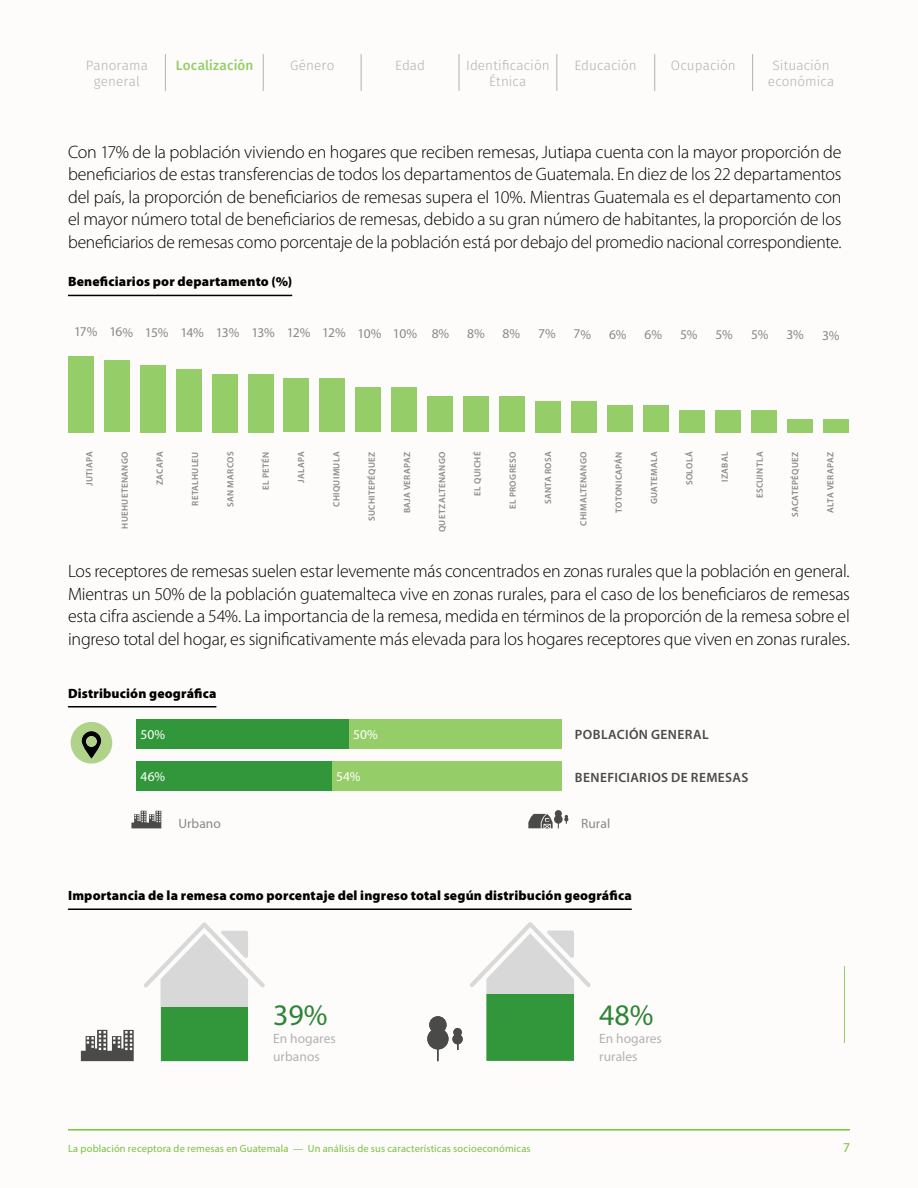
<style>
.page{position:relative;width:918px;height:1188px;background:#fdfcfb}
.page>*{position:absolute;margin:0;border:0;box-sizing:border-box;transform-origin:0 0}
.t1{font:30px "Myriad Pro";color:#2c8535}
.t2{font:300 18px/22.5px "Myriad Pro";letter-spacing:-.015em;color:#000;text-align:justify}
.t3{font:900 13.5px "Myriad Pro";letter-spacing:.01em;color:#000}
.t4{font:300 13.5px/16.2px "Fira Sans";letter-spacing:.005em;color:#b3b2b2;text-align:center}
.t5{font:600 13.5px "Myriad Pro";letter-spacing:.03em;color:#4a4a49}
.t6{font:13.5px "Myriad Pro";letter-spacing:-.045em;color:#8a8989}
.t7{font:13.5px "Myriad Pro";letter-spacing:-.065em;color:#8a8989}
.t8{font:13.5px/18px "Myriad Pro";letter-spacing:.005em;color:#b3b2b2}
.t9{font:13.5px "Myriad Pro";color:#fff}
.t10{font:500 13.5px "Fira Sans";letter-spacing:.01em;color:#95ce68}
.t11{font:13.5px "Myriad Pro";color:#7ac143}
.t12{font:10.5px "Myriad Pro";letter-spacing:.015em;color:#7ac143}
.t13{font:600 9px "Myriad Pro";letter-spacing:.04em;color:#8a8989}
</style>
<div class="page">
<hr style="left:165px;top:54px;width:1px;height:37px;background:#b3b2b2">
<hr style="left:263px;top:54px;width:1px;height:37px;background:#b3b2b2">
<hr style="left:361px;top:54px;width:1px;height:37px;background:#b3b2b2">
<hr style="left:459px;top:54px;width:1px;height:37px;background:#b3b2b2">
<hr style="left:556px;top:54px;width:1px;height:37px;background:#b3b2b2">
<hr style="left:654px;top:54px;width:1px;height:37px;background:#b3b2b2">
<hr style="left:752px;top:54px;width:1px;height:37px;background:#b3b2b2">
<hr style="left:68px;top:1129px;width:782px;height:2px;background:#7ac143">
<hr style="left:68px;top:295px;width:224px;height:1px;background:#000">
<div style="left:535px;top:401px;width:26px;height:31px;background:#95ce68"></div>
<div style="left:751px;top:410px;width:26px;height:22px;background:#95ce68"></div>
<div style="left:571px;top:401px;width:26px;height:31px;background:#95ce68"></div>
<div style="left:787px;top:419px;width:26px;height:13px;background:#95ce68"></div>
<div style="left:607px;top:405px;width:26px;height:27px;background:#95ce68"></div>
<div style="left:823px;top:419px;width:25px;height:13px;background:#95ce68"></div>
<div style="left:499px;top:396px;width:26px;height:36px;background:#95ce68"></div>
<div style="left:715px;top:410px;width:26px;height:22px;background:#95ce68"></div>
<div style="left:463px;top:396px;width:26px;height:36px;background:#95ce68"></div>
<div style="left:679px;top:410px;width:26px;height:22px;background:#95ce68"></div>
<div style="left:428px;top:396px;width:25px;height:36px;background:#95ce68"></div>
<div style="left:643px;top:405px;width:26px;height:27px;background:#95ce68"></div>
<div style="left:392px;top:387px;width:25px;height:45px;background:#95ce68"></div>
<div style="left:356px;top:387px;width:25px;height:45px;background:#95ce68"></div>
<div style="left:320px;top:378px;width:25px;height:54px;background:#95ce68"></div>
<div style="left:284px;top:378px;width:25px;height:54px;background:#95ce68"></div>
<div style="left:248px;top:374px;width:25px;height:58px;background:#95ce68"></div>
<div style="left:212px;top:374px;width:25px;height:58px;background:#95ce68"></div>
<div style="left:176px;top:369px;width:25px;height:63px;background:#95ce68"></div>
<div style="left:140px;top:365px;width:25px;height:67px;background:#95ce68"></div>
<div style="left:104px;top:360px;width:25px;height:72px;background:#95ce68"></div>
<div style="left:68px;top:356px;width:26px;height:76px;background:#95ce68"></div>
<hr style="left:68px;top:706px;width:148px;height:2px;background:#000">
<div style="left:349px;top:719px;width:213px;height:30px;background:#95ce68"></div>
<div style="left:136px;top:719px;width:213px;height:30px;background:#32973a"></div>
<div style="left:332px;top:761px;width:230px;height:29px;background:#95ce68"></div>
<div style="left:136px;top:761px;width:196px;height:29px;background:#32973a"></div>
<svg style="left:131px;top:811px;width:30px;height:17px"></svg>
<div style="left:555px;top:810px;width:7px;height:7px;background:#4a4a49;border-radius:50%"></div>
<svg style="left:528px;top:814px;width:40px;height:14px"></svg>
<svg style="left:71px;top:722px;width:41px;height:42px"></svg>
<div style="left:86px;top:736px;width:11px;height:11px;background:#b0d289;border-radius:50%"></div>
<hr style="left:68px;top:909px;width:564px;height:1px;background:#000">
<hr style="left:844px;top:967px;width:1px;height:76px;background:#95ce68">
<svg style="left:81px;top:1030px;width:53px;height:31px"></svg>
<svg style="left:144px;top:922px;width:121px;height:139px"></svg>
<div style="left:161px;top:1007px;width:94px;height:54px;background:#32973a"></div>
<svg style="left:470px;top:922px;width:121px;height:139px"></svg>
<div style="left:486px;top:994px;width:88px;height:66px;background:#32973a"></div>
<svg style="left:437px;top:1049px;width:2px;height:12px"></svg>
<div style="left:427px;top:1028px;width:21px;height:21px;background:#4a4a49;border-radius:50%"></div>
<div style="left:429px;top:1016px;width:18px;height:18px;background:#4a4a49;border-radius:50%"></div>
<svg style="left:457px;top:1044px;width:2px;height:6px"></svg>
<div style="left:452px;top:1034px;width:11px;height:10px;background:#4a4a49;border-radius:50%"></div>
<div style="left:453px;top:1028px;width:9px;height:9px;background:#4a4a49;border-radius:50%"></div>
<p class="t4" style="left:86px;top:58px;width:64px">Panorama general</p>
<p class="t10" style="left:176px;top:56px;width:79px">Localización</p>
<p class="t4" style="left:290px;top:58px;width:46px">Género</p>
<p class="t4" style="left:395px;top:58px;width:31px">Edad</p>
<p class="t4" style="left:466px;top:58px;width:85px">Identificación<br>Étnica</p>
<p class="t4" style="left:574px;top:58px;width:64px">Educación</p>
<p class="t4" style="left:671px;top:58px;width:66px">Ocupación</p>
<p class="t4" style="left:768px;top:58px;width:68px">Situación económica</p>
<p class="t2" style="left:68px;top:140px;width:775px">Con 17% de la población viviendo en hogares que reciben remesas, Jutiapa cuenta con la mayor proporción de beneficiarios de estas transferencias de todos los departamentos de Guatemala. En diez de los 22 departamentos del país, la proporción de beneficiarios de remesas supera el 10%. Mientras Guatemala es el departamento con el mayor número total de beneficiarios de remesas, debido a su gran número de habitantes, la proporción de los beneficiarios de remesas como porcentaje de la población está por debajo del promedio nacional correspondiente.</p>
<p class="t3" style="left:68px;top:273px;width:226px">Beneficiarios por departamento (%)</p>
<p class="t7" style="left:74px;top:324px;width:377px">17% 16% 15% 14% 13% 13% 12% 12% 10% 10% 8%</p>
<p class="t6" style="left:467px;top:325px;width:19px">8%</p>
<p class="t6" style="left:503px;top:325px;width:19px">8%</p>
<p class="t6" style="left:538px;top:325px;width:19px">7%</p>
<p class="t6" style="left:574px;top:326px;width:19px">7%</p>
<p class="t6" style="left:609px;top:326px;width:19px">6%</p>
<p class="t6" style="left:645px;top:326px;width:19px">6%</p>
<p class="t6" style="left:680px;top:326px;width:19px">5%</p>
<p class="t6" style="left:716px;top:326px;width:19px">5%</p>
<p class="t6" style="left:751px;top:326px;width:19px">5%</p>
<p class="t6" style="left:787px;top:327px;width:19px">3%</p>
<p class="t6" style="left:822px;top:327px;width:19px">3%</p>
<p class="t13" style="left:84px;top:486px;width:36px;rotate:-90deg">JUTIAPA</p>
<p class="t13" style="left:119px;top:529px;width:79px;rotate:-90deg">HUEHUETENANGO</p>
<p class="t13" style="left:154px;top:485px;width:35px;rotate:-90deg">ZACAPA</p>
<p class="t13" style="left:190px;top:506px;width:56px;rotate:-90deg">RETALHULEU</p>
<p class="t13" style="left:225px;top:507px;width:56px;rotate:-90deg">SAN MARCOS</p>
<p class="t13" style="left:260px;top:490px;width:39px;rotate:-90deg">EL PETÉN</p>
<p class="t13" style="left:295px;top:483px;width:33px;rotate:-90deg">JALAPA</p>
<p class="t13" style="left:331px;top:507px;width:57px;rotate:-90deg">CHIQUIMULA</p>
<p class="t13" style="left:366px;top:521px;width:71px;rotate:-90deg">SUCHITEPÉQUEZ</p>
<p class="t13" style="left:401px;top:513px;width:63px;rotate:-90deg">BAJA VERAPAZ</p>
<p class="t13" style="left:437px;top:532px;width:82px;rotate:-90deg">QUETZALTENANGO</p>
<p class="t13" style="left:472px;top:496px;width:45px;rotate:-90deg">EL QUICHÉ</p>
<p class="t13" style="left:507px;top:509px;width:59px;rotate:-90deg">EL PROGRESO</p>
<p class="t13" style="left:542px;top:504px;width:54px;rotate:-90deg">SANTA ROSA</p>
<p class="t13" style="left:578px;top:526px;width:76px;rotate:-90deg">CHIMALTENANGO</p>
<p class="t13" style="left:613px;top:513px;width:63px;rotate:-90deg">TOTONICAPÁN</p>
<p class="t13" style="left:648px;top:504px;width:54px;rotate:-90deg">GUATEMALA</p>
<p class="t13" style="left:684px;top:485px;width:35px;rotate:-90deg">SOLOLÁ</p>
<p class="t13" style="left:719px;top:482px;width:32px;rotate:-90deg">IZABAL</p>
<p class="t13" style="left:754px;top:498px;width:48px;rotate:-90deg">ESCUINTLA</p>
<p class="t13" style="left:790px;top:517px;width:67px;rotate:-90deg">SACATEPÉQUEZ</p>
<p class="t13" style="left:825px;top:513px;width:63px;rotate:-90deg">ALTA VERAPAZ</p>
<p class="t2" style="left:68px;top:560px;width:784px">Los receptores de remesas suelen estar levemente más concentrados en zonas rurales que la población en general.<br>Mientras un 50% de la población guatemalteca vive en zonas rurales, para el caso de los beneficiaros de remesas esta cifra asciende a 54%. La importancia de la remesa, medida en términos de la proporción de la remesa sobre el ingreso total del hogar, es significativamente más elevada para los hogares receptores que viven en zonas rurales.</p>
<p class="t3" style="left:68px;top:684px;width:150px">Distribución geográfica</p>
<p class="t9" style="left:141px;top:726px;width:26px">50%</p>
<p class="t9" style="left:353px;top:726px;width:26px">50%</p>
<p class="t9" style="left:141px;top:768px;width:26px">46%</p>
<p class="t9" style="left:336px;top:768px;width:26px">54%</p>
<p class="t6" style="left:178px;top:815px;width:44px">Urbano</p>
<p class="t6" style="left:581px;top:815px;width:31px">Rural</p>
<p class="t5" style="left:575px;top:726px;width:135px">POBLACIÓN GENERAL</p>
<p class="t5" style="left:575px;top:768px;width:175px">BENEFICIARIOS DE REMESAS</p>
<p class="t3" style="left:68px;top:886px;width:565px">Importancia de la remesa como porcentaje del ingreso total según distribución geográfica</p>
<h1 class="t1" style="left:273px;top:997px;width:56px">39%</h1>
<p class="t8" style="left:273px;top:1029px;width:64px">En hogares urbanos</p>
<h1 class="t1" style="left:599px;top:997px;width:56px">48%</h1>
<p class="t8" style="left:599px;top:1029px;width:64px">En hogares rurales</p>
<p class="t12" style="left:68px;top:1142px;width:464px">La población receptora de remesas en Guatemala — Un análisis de sus características socioeconómicas</p>
<p class="t11" style="left:843px;top:1139px;width:8px">7</p>
</div>
